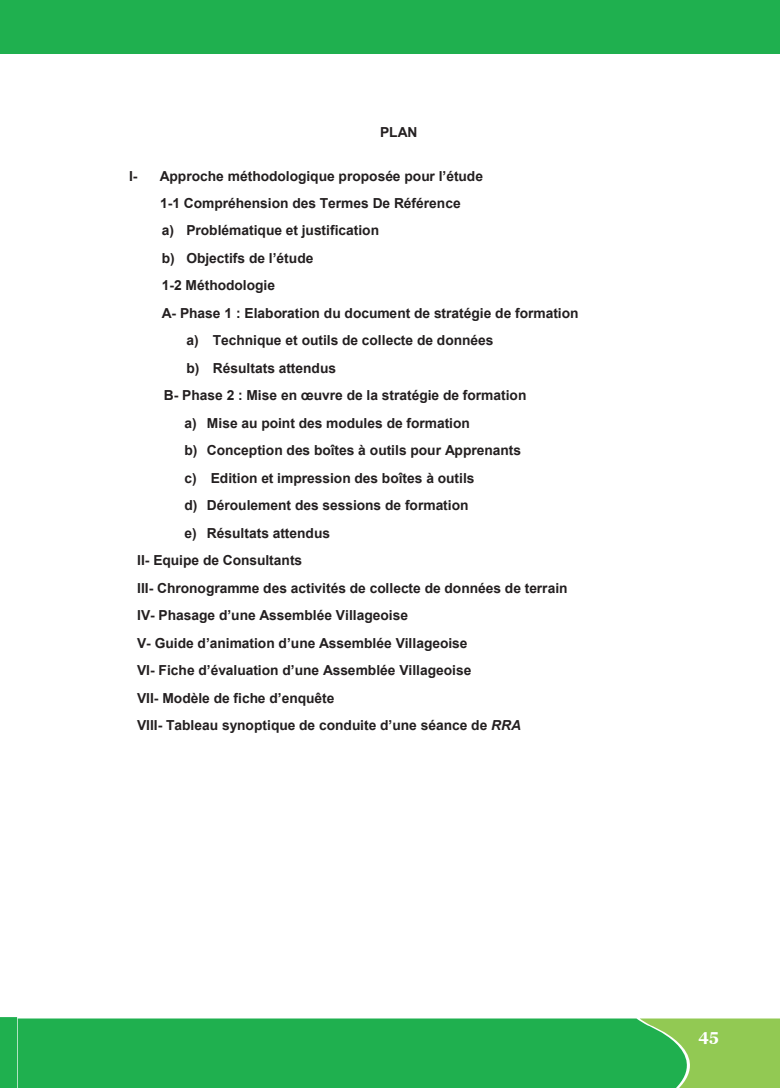
<style>
.page{position:relative;width:780px;height:1088px;background:#fff}
.page>*{position:absolute;margin:0;border:0;box-sizing:border-box;transform-origin:0 0}
.t1{font:700 16.25px "Georgia";color:#fff}
.t2{font:700 13.75px "Arial";color:#231f20}
.t3{font:700 13.75px "Arial";color:#231f20}
.s1{font-style:inherit}
.s2{font-style:italic}
</style>
<div class="page">
<svg style="left:0;top:1017px;width:17px;height:71px"></svg>
<div style="left:713px;top:1018px;width:67px;height:70px;background:#92c953"></div>
<svg style="left:18px;top:1018px;width:695px;height:70px;background:#27b250"></svg>
<div style="left:0;top:1px;width:17px;height:53px;background:#1fb04f"></div>
<div style="left:19px;top:0;width:761px;height:54px;background:#1fb04f"></div>
<p class="t2" style="left:380px;top:123px;width:39px">PLAN</p>
<p class="t2" style="left:129px;top:166px;width:10px">I-</p>
<p class="t3" style="left:160px;top:166px;width:325px">Approche méthodologique proposée pour l’étude</p>
<p class="t2" style="left:160px;top:194px;width:302px">1-1 Compréhension des Termes De Référence</p>
<p class="t2" style="left:162px;top:221px;width:219px">a) Problématique et justification</p>
<p class="t3" style="left:162px;top:249px;width:153px"><span class="s1">b)</span> Objectifs de l’étude</p>
<p class="t2" style="left:162px;top:276px;width:115px">1-2 Méthodologie</p>
<p class="t2" style="left:162px;top:304px;width:418px">A- Phase 1 : Elaboration du document de stratégie de formation</p>
<p class="t2" style="left:186px;top:331px;width:308px">a) Technique et outils de collecte de données</p>
<p class="t2" style="left:186px;top:359px;width:151px">b) Résultats attendus</p>
<p class="t3" style="left:164px;top:386px;width:364px"><span class="s1">B- Phase 2</span> : Mise en œuvre de la stratégie de formation</p>
<p class="t2" style="left:184px;top:414px;width:287px">a) Mise au point des modules de formation</p>
<p class="t2" style="left:184px;top:441px;width:338px">b) Conception des boîtes à outils pour Apprenants</p>
<p class="t2" style="left:184px;top:469px;width:292px">c) Edition et impression des boîtes à outils</p>
<p class="t2" style="left:184px;top:496px;width:286px">d) Déroulement des sessions de formation</p>
<p class="t2" style="left:184px;top:524px;width:147px">e) Résultats attendus</p>
<p class="t2" style="left:137px;top:551px;width:166px">II- Equipe de Consultants</p>
<p class="t2" style="left:137px;top:579px;width:432px">III- Chronogramme des activités de collecte de données de terrain</p>
<p class="t2" style="left:137px;top:606px;width:272px">IV- <span class="s1">Phasage d’un</span>e Assemblée Villageoise</p>
<p class="t3" style="left:137px;top:633px;width:332px"><span class="s1">V-</span> Guide d’animation d’une Assemblée Villageoise</p>
<p class="t3" style="left:137px;top:661px;width:335px"><span class="s1">VI-</span> Fiche d’évaluation d’une Assemblée Villageoise</p>
<p class="t3" style="left:137px;top:688px;width:199px"><span class="s1">VII-</span> Modèle de fiche d’enquête</p>
<p class="t3" style="left:137px;top:716px;width:385px"><span class="s1">VIII-</span> Tableau synoptique de conduite d’une séance de <span class="s2">RRA</span></p>
<p class="t1" style="left:698px;top:1024px;width:22px">45</p>
</div>
